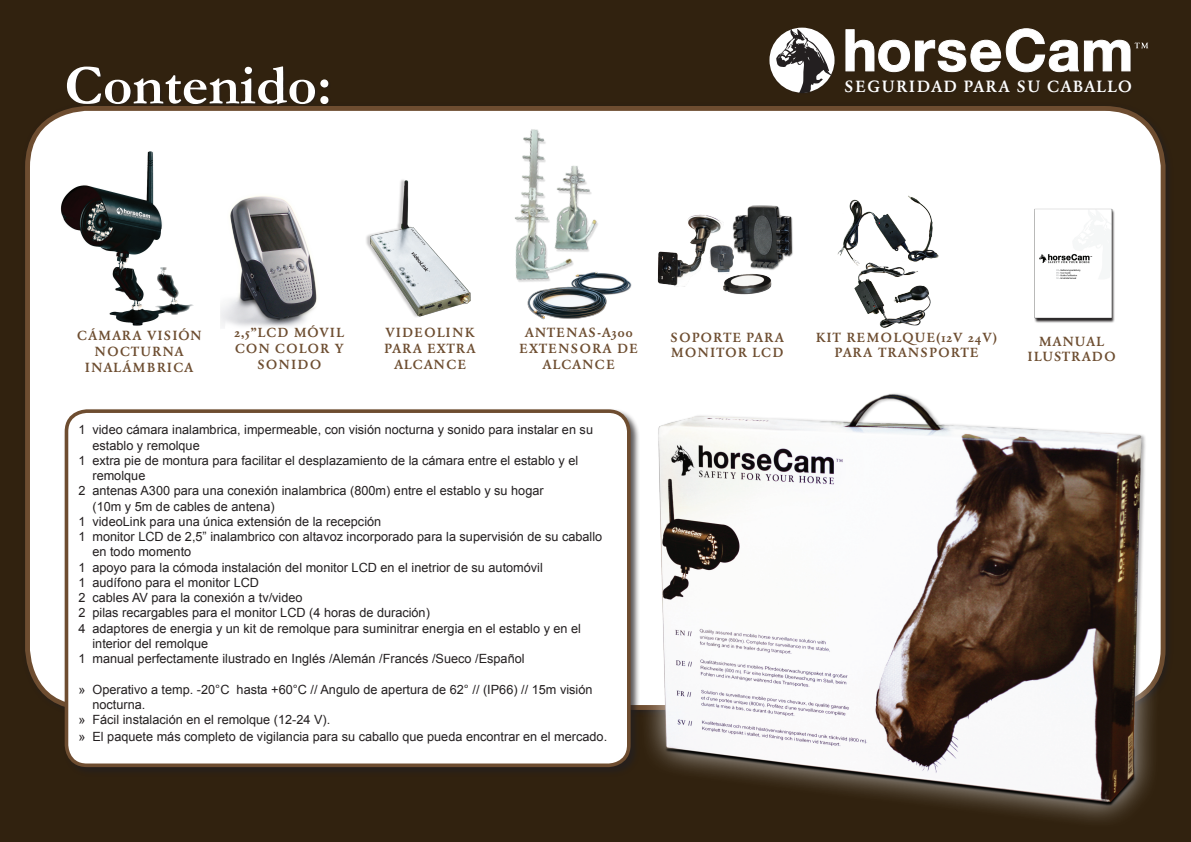
<style>
.page{position:relative;width:1191px;height:842px;background:#31220f}
.page>*{position:absolute;margin:0;border:0;box-sizing:border-box;transform-origin:0 0}
.t1{font:700 56.9px "Garamond";color:#fff}
.t2{font:16.1px "Garamond BE Medium SC";letter-spacing:.08em;color:#fff}
.t3{font:13.1px/15.7px "Garamond BE Medium SC";letter-spacing:.075em;color:#6d4d30}
.t4{font:13.1px/15.7px "Garamond BE Medium SC";letter-spacing:.115em;color:#6d4d30}
.t5{font:13px/15.6px "Garamond BE Medium SC";letter-spacing:.115em;color:#6d4d30;text-align:center}
.t6{font:12.7px "Arial";color:#231f20}
.s1{font-size:13.1px}
</style>
<div class="page">
<div style="left:28px;top:108px;width:1135px;height:599px;background:#fff;border-radius:59px"></div>
<img style="left:28px;top:149px;width:139px;height:186px">
<img style="left:149px;top:268px;width:45px;height:54px">
<img style="left:378px;top:262px;width:93px;height:55px">
<img style="left:855px;top:273px;width:75px;height:55px">
<img style="left:837px;top:195px;width:101px;height:78px">
<img style="left:657px;top:205px;width:136px;height:90px">
<img style="left:614px;top:274px;width:17px;height:21px">
<img style="left:527px;top:301px;width:79px;height:18px">
<img style="left:465px;top:108px;width:149px;height:193px">
<img style="left:220px;top:262px;width:97px;height:65px">
<svg style="left:1034px;top:209px;width:132px;height:156px"></svg>
<img style="left:1034px;top:209px;width:80px;height:111px">
<div style="left:67px;top:66px;width:440px;height:196px;background:#231f20;opacity:.5"></div>
<div style="left:769px;top:27px;width:396px;height:87px;background:#231f20;opacity:.25"></div>
<svg style="left:845px;top:28px;width:303px;height:45px"></svg>
<div style="left:769px;top:28px;width:65px;height:65px;background:#fff;border-radius:50%"></div>
<svg style="left:776px;top:29px;width:55px;height:64px"></svg>
<div style="left:628px;top:366px;width:563px;height:476px;background:#fff;opacity:.72"></div>
<img style="left:639px;top:381px;width:509px;height:461px">
<div style="left:63px;top:408px;width:581px;height:373px;background:#231f20;opacity:.74"></div>
<div style="left:66px;top:411px;width:563px;height:354px;background:#fff;border-radius:20px"></div>
<div style="left:65px;top:409px;width:565px;height:358px;border:4px solid #6e4d30;border-radius:20px"></div>
<h1 class="t1" style="left:64px;top:47px;width:269px">Contenido:</h1>
<p class="t2" style="left:844px;top:77px;width:289px">SEGURIDAD PARA SU CABALLO</p>
<p class="t3" style="left:77px;top:328px;width:33px">CÁMARA</p>
<p class="t3" style="left:147px;top:328px;width:56px">VISIÓN</p>
<p class="t3" style="left:95px;top:344px;width:90px">NOCTURNA</p>
<p class="t3" style="left:85px;top:359px;width:59px">INALÁMBRICA</p>
<p class="t5" style="left:234px;top:325px;width:111px">2,5”LCD M<span class="s1">ÓV</span>IL<br>CON COLOR Y<br>SONIDO</p>
<p class="t3" style="left:1027px;top:334px;width:78px;line-height:15px;text-indent:11px">MANUAL<br>ILUST</p>
<p class="t3" style="left:519px;top:325px;width:114px;text-indent:5px">ANTENAS-A300<br>EXTENSORA</p>
<p class="t3" style="left:384px;top:325px;width:92px">VI DEOLINK<br>PARA</p>
<p class="t4" style="left:670px;top:329px;width:115px">SOPORTE PARA<br>MONITOR LCD</p>
<p class="t3" style="left:816px;top:330px;width:43px">KI T REMOL</p>
<p class="t3" style="left:902px;top:330px;width:96px">QUE(12V 24V)</p>
<p class="t3" style="left:835px;top:345px;width:11px">PARA</p>
<p class="t3" style="left:878px;top:345px;width:63px">TRANSPOR</p>
<p class="t3" style="left:960px;top:345px;width:19px">TE</p>
<p class="t3" style="left:427px;top:341px;width:40px">EXTRA</p>
<p class="t3" style="left:394px;top:356px;width:11px">ALCA</p>
<p class="t3" style="left:434px;top:356px;width:23px">NCE</p>
<p class="t3" style="left:617px;top:341px;width:21px">DE</p>
<p class="t3" style="left:1071px;top:349px;width:46px">RADO</p>
<p class="t3" style="left:542px;top:356px;width:11px">ALCA</p>
<p class="t3" style="left:582px;top:356px;width:23px">NCE</p>
<p class="t6" style="left:78px;top:422px;width:516px">1 video cámara inalambrica, impermeable, con visión nocturna y sonido para instalar en su</p>
<p class="t6" style="left:92px;top:437px;width:109px">establo y remolque</p>
<p class="t6" style="left:78px;top:452px;width:501px">1 extra pie de montura para facilitar el desplazamiento de la cámara entre el establo y el</p>
<p class="t6" style="left:92px;top:467px;width:54px">remolque</p>
<p class="t6" style="left:78px;top:483px;width:467px">2 antenas A300 para una conexión inalambrica (800m) entre el establo y su hogar</p>
<p class="t6" style="left:92px;top:498px;width:184px">(10m y 5m de cables de antena)</p>
<p class="t6" style="left:78px;top:513px;width:304px">1 videoLink para una única extensión de la recepción</p>
<p class="t6" style="left:78px;top:528px;width:525px">1 monitor LCD de 2,5” inalambrico con altavoz incorporado para la supervisión de su caballo</p>
<p class="t6" style="left:92px;top:544px;width:100px">en todo momento</p>
<p class="t6" style="left:78px;top:559px;width:466px">1 apoyo para la cómoda instalación del monitor LCD en el inetrior de su automóvil</p>
<p class="t6" style="left:78px;top:574px;width:182px">1 audífono para el monitor LCD</p>
<p class="t6" style="left:78px;top:589px;width:226px">2 cables AV para la conexión a tv/video</p>
<p class="t6" style="left:78px;top:605px;width:353px">2 pilas recargables para el monitor LCD (4 horas de duración)</p>
<p class="t6" style="left:78px;top:620px;width:504px">4 adaptores de energia y un kit de remolque para suminitrar energia en el establo y en el</p>
<p class="t6" style="left:92px;top:635px;width:117px">interior del remolque</p>
<p class="t6" style="left:78px;top:650px;width:447px">1 manual perfectamente ilustrado en Inglés /Alemán /Francés /Sueco /Español</p>
<p class="t6" style="left:78px;top:681px;width:515px">» Operativo a temp. -20°C hasta +60°C // Angulo de apertura de 62° // (IP66) // 15m visión</p>
<p class="t6" style="left:92px;top:696px;width:54px">nocturna.</p>
<p class="t6" style="left:78px;top:711px;width:253px">» Fácil instalación en el remolque (12-24 V).</p>
<p class="t6" style="left:78px;top:728px;width:530px">» El paquete más completo de vigilancia para su caballo que pueda encontrar en el mercado.</p>
</div>
